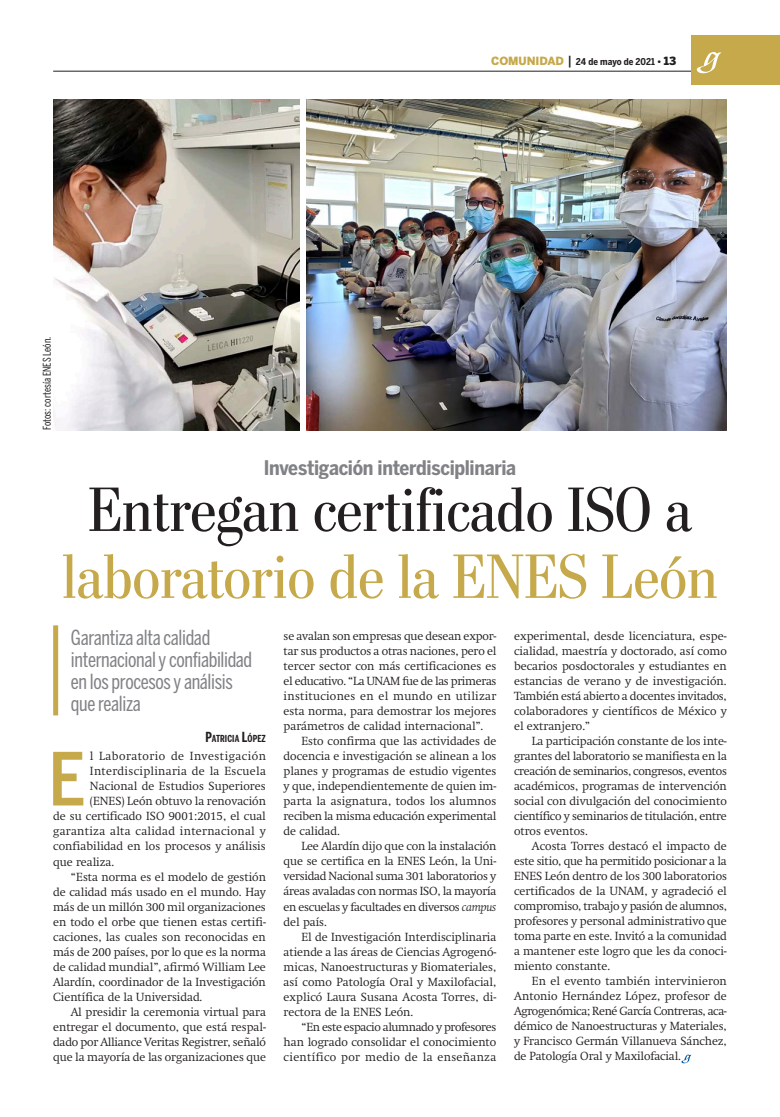
<style>
.page{position:relative;width:780px;height:1117px;background:#fff}
.page>*{position:absolute;margin:0;border:0;box-sizing:border-box;transform-origin:0 0}
._3_0_Tex_Cap_4_COLOR{font:500 72.38px "Benton Sans Cond";color:#c5a94a}
._1_0_Cabeza_Principa{font:62.5px/66.9px "Stilson";color:#231f20;text-align:center}
._2_0_Sumario{font:20.62px/21.9px "Benton Sans Comp";letter-spacing:-.02em;color:#808285}
._0_0_Balazo{font:700 20px "Benton Sans Cond";letter-spacing:-.02em;color:#808285}
._3_0_Texto{font:300 11.62px/15px "Swift";color:#231f20;text-align:justify}
._3_0_Tex_Cap_4_COLOR-2{font:300 11.62px "Swift";letter-spacing:.01em;color:#231f20}
._3_0_Tex_Cap_4_COLOR-3{font:300 11.62px "Swift";letter-spacing:.03em;color:#231f20}
._3_0_Tex_Cap_4_COLOR-4{font:300 11.62px "Swift";letter-spacing:.04em;color:#231f20}
._4_0_Crédito_de_foto{font:10.62px "Benton Sans Comp";color:#231f20}
._4_0_Crédito_nota{font:700 9.62px "Benton Sans Comp";letter-spacing:.01em;color:#231f20}
.t1{font:700 9.38px "Benton Sans Cond";letter-spacing:.01em;color:#231f20}
.s1{font-family:"Benton Sans";font-weight:900;font-size:11.25px;color:#c5a94a}
.s2{font-weight:500;font-size:12.5px}
.s3{font-family:"Benton Sans";font-weight:900}
.s4{font-family:"Benton Sans";font-weight:900;font-size:11.25px}
.s5{color:#c5a94a}
.s6{font-size:13.75px}
.s7{font-style:italic}
</style>
<div class="page">
<hr style="left:53px;top:71px;width:673px;height:1px;background:#231f20">
<div style="left:691px;top:35px;width:89px;height:50px;background:#c5a94a"></div>
<svg style="left:696px;top:52px;width:26px;height:21px"></svg>
<div style="left:53px;top:625px;width:5px;height:90px;background:#c5a94a"></div>
<img style="left:306px;top:100px;width:420px;height:330px">
<img style="left:53px;top:100px;width:246px;height:330px">
<svg style="left:681px;top:1054px;width:10px;height:9px"></svg>
<p class="t1" style="left:491px;top:56px;width:186px"><span class="s1">COMUNIDAD</span> <span class="s2">|</span> 24 de mayo de 2021 <span class="s3">•</span> <span class="s4">13</span></p>
<p class="_4_0_Crédito_de_foto" style="left:41px;top:430px;width:95px;rotate:-90deg">Fotos: cortesía ENES León.</p>
<p class="_0_0_Balazo" style="left:264px;top:456px;width:254px">Investigación interdisciplinaria</p>
<p class="_1_0_Cabeza_Principa" style="left:62px;top:476px;width:657px">Entregan certificado ISO a <span class="s5">laboratorio de la ENES León</span></p>
<p class="_2_0_Sumario" style="left:71px;top:626px;width:183px">Garantiza alta calidad internacional y confiabilidad en los procesos y análisis que realiza</p>
<p class="_4_0_Crédito_nota" style="left:206px;top:733px;width:62px"><span class="s6">P</span>ATRICIA <span class="s6">L</span>ÓPEZ</p>
<p class="_3_0_Tex_Cap_4_COLOR" style="left:48px;top:736px;width:39px">E</p>
<p class="_3_0_Tex_Cap_4_COLOR-4" style="left:90px;top:749px;width:177px">l Laboratorio de Investigación</p>
<p class="_3_0_Tex_Cap_4_COLOR-3" style="left:90px;top:764px;width:177px">Interdisciplinaria de la Escuela</p>
<p class="_3_0_Tex_Cap_4_COLOR-2" style="left:90px;top:779px;width:177px">Nacional de Estudios Superiores</p>
<p class="_3_0_Tex_Cap_4_COLOR-2" style="left:90px;top:794px;width:177px">(ENES) León obtuvo la renovación</p>
<p class="_3_0_Tex_Cap_4_COLOR-2" style="left:53px;top:809px;width:214px">de su certificado ISO 9001:2015, el cual</p>
<p class="_3_0_Tex_Cap_4_COLOR-2" style="left:53px;top:824px;width:214px">garantiza alta calidad internacional y</p>
<p class="_3_0_Tex_Cap_4_COLOR-2" style="left:53px;top:839px;width:214px">confiabilidad en los procesos y análisis</p>
<p class="_3_0_Tex_Cap_4_COLOR-2" style="left:53px;top:854px;width:63px">que realiza.</p>
<p class="_3_0_Texto" style="left:53px;top:868px;width:214px;text-indent:18px">“Esta norma es el modelo de gestión de calidad más usado en el mundo. Hay más de un millón 300 mil organizaciones en todo el orbe que tienen estas certifi&shy;caciones, las cuales son reconocidas en más de 200 países, por lo que es la norma de calidad mundial”, afirmó William Lee Alardín, coordinador de la Investigación Científica de la Universidad.</p>
<p class="_3_0_Texto" style="left:53px;top:1003px;width:214px;text-indent:18px">Al presidir la ceremonia virtual para entregar el documento, que está respal&shy;dado por Alliance Veritas Registrer, señaló que la mayoría de las organizaciones que</p>
<p class="_3_0_Texto" style="left:283px;top:628px;width:214px">se avalan son empresas que desean expor&shy;tar sus productos a otras naciones, pero el tercer sector con más certificaciones es el educativo. “La UNAM fue de las primeras instituciones en el mundo en utilizar esta norma, para demostrar los mejores parámetros de calidad internacional”.</p>
<p class="_3_0_Texto" style="left:283px;top:733px;width:214px;text-indent:18px">Esto confirma que las actividades de docencia e investigación se alinean a los planes y programas de estudio vigentes y que, independientemente de quien im&shy;parta la asignatura, todos los alumnos reciben la misma educación experimental de calidad.</p>
<p class="_3_0_Texto" style="left:283px;top:838px;width:214px;text-indent:18px">Lee Alardín dijo que con la instalación que se certifica en la ENES León, la Uni&shy;versidad Nacional suma 301 laboratorios y áreas avaladas con normas ISO, la mayoría en escuelas y facultades en diversos <span class="s7">campus </span>del país.</p>
<p class="_3_0_Texto" style="left:283px;top:928px;width:214px;text-indent:18px">El de Investigación Interdisciplinaria atiende a las áreas de Ciencias Agrogenó&shy;micas, Nanoestructuras y Biomateriales, así como Patología Oral y Maxilofacial, explicó Laura Susana Acosta Torres, di&shy;rectora de la ENES León.</p>
<p class="_3_0_Texto" style="left:283px;top:1018px;width:214px;text-indent:18px">“En este espacio alumnado y profesores han logrado consolidar el conocimiento científico por medio de la enseñanza</p>
<p class="_3_0_Texto" style="left:514px;top:628px;width:214px">experimental, desde licenciatura, espe&shy;cialidad, maestría y doctorado, así como becarios posdoctorales y estudiantes en estancias de verano y de investigación.<br>También está abierto a docentes invitados, colaboradores y científicos de México y el extranjero.”</p>
<p class="_3_0_Texto" style="left:514px;top:733px;width:214px;text-indent:18px">La participación constante de los inte&shy;grantes del laboratorio se manifiesta en la creación de seminarios, congresos, eventos académicos, programas de intervención social con divulgación del conocimiento científico y seminarios de titulación, entre otros eventos.</p>
<p class="_3_0_Texto" style="left:514px;top:838px;width:214px;text-indent:18px">Acosta Torres destacó el impacto de este sitio, que ha permitido posicionar a la ENES León dentro de los 300 laboratorios certificados de la UNAM, y agradeció el compromiso, trabajo y pasión de alumnos, profesores y personal administrativo que toma parte en este. Invitó a la comunidad a mantener este logro que les da conoci&shy;miento constante.</p>
<p class="_3_0_Texto" style="left:514px;top:973px;width:214px;text-indent:18px">En el evento también intervinieron Antonio Hernández López, profesor de Agrogenómica; René García Contreras, aca&shy;démico de Nanoestructuras y Materiales, y Francisco Germán Villanueva Sánchez, de Patología Oral y Maxilofacial.</p>
</div>
